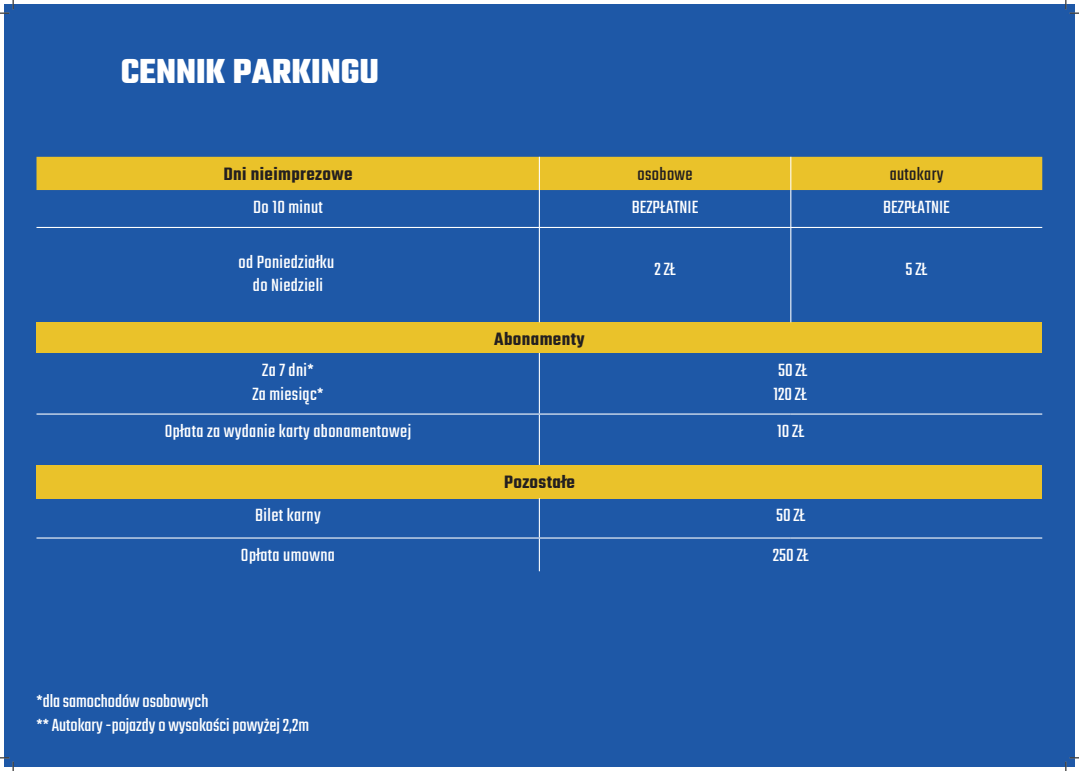
<style>
.page{position:relative;width:1079px;height:771px;background:#fff}
.page>*{position:absolute;margin:0;border:0;box-sizing:border-box;transform-origin:0 0}
.t1{font:700 37.44px "Teko";color:#fff}
.t2{font:19.5px/23.4px "Teko";letter-spacing:.02em;color:#fff;text-align:center}
.t3{font:600 19.5px "Teko";letter-spacing:.02em;color:#231f20}
.t4{font:19.5px "Teko";color:#fff}
.t5{font:19.5px "Teko";letter-spacing:.02em;color:#231f20}
.t6{font:19.38px/23.2px "Teko";color:#fff}
</style>
<div class="page">
<div style="left:4px;top:4px;width:1070px;height:762px;background:#1e58a7"></div>
<div style="left:36px;top:465px;width:1006px;height:33px;background:#eac22a"></div>
<div style="left:36px;top:322px;width:1006px;height:31px;background:#eac22a"></div>
<div style="left:36px;top:157px;width:1006px;height:33px;background:#eac22a"></div>
<hr style="left:790px;top:157px;width:1px;height:33px;background:#fff">
<hr style="left:790px;top:190px;width:1px;height:132px;background:#fff">
<hr style="left:36px;top:227px;width:503px;height:1px;background:#fff">
<hr style="left:539px;top:227px;width:252px;height:1px;background:#fff">
<hr style="left:791px;top:227px;width:251px;height:1px;background:#fff">
<hr style="left:539px;top:157px;width:1px;height:165px;background:#fff">
<hr style="left:539px;top:353px;width:1px;height:60px;background:#fff">
<hr style="left:36px;top:413px;width:503px;height:1px;background:#fff">
<hr style="left:539px;top:413px;width:252px;height:1px;background:#fff">
<hr style="left:539px;top:414px;width:1px;height:51px;background:#fff">
<hr style="left:791px;top:413px;width:251px;height:1px;background:#fff">
<hr style="left:539px;top:498px;width:1px;height:39px;background:#fff">
<hr style="left:36px;top:537px;width:503px;height:1px;background:#fff">
<hr style="left:539px;top:537px;width:252px;height:1px;background:#fff">
<hr style="left:539px;top:538px;width:1px;height:33px;background:#fff">
<hr style="left:791px;top:537px;width:251px;height:1px;background:#fff">
<svg style="left:0;top:0;width:14px;height:14px"></svg>
<svg style="left:0;top:757px;width:14px;height:13px"></svg>
<svg style="left:1065px;top:0;width:14px;height:14px"></svg>
<svg style="left:1065px;top:757px;width:14px;height:13px"></svg>
<h1 class="t1" style="left:121px;top:47px;width:260px">CENNIK PARKINGU</h1>
<p class="t3" style="left:223px;top:162px;width:130px">Dni nieimprezowe</p>
<p class="t5" style="left:637px;top:163px;width:57px">osobowe</p>
<p class="t5" style="left:889px;top:163px;width:55px">autokary</p>
<p class="t2" style="left:253px;top:197px;width:71px">Do 10 minut</p>
<p class="t4" style="left:632px;top:196px;width:68px">BEZPŁATNIE</p>
<p class="t4" style="left:883px;top:196px;width:68px">BEZPŁATNIE</p>
<p class="t2" style="left:238px;top:251px;width:97px">od Poniedziałku do Niedzieli</p>
<p class="t2" style="left:654px;top:258px;width:23px">2 ZŁ</p>
<p class="t2" style="left:905px;top:258px;width:23px">5 ZŁ</p>
<p class="t3" style="left:494px;top:327px;width:92px">Abonamenty</p>
<p class="t2" style="left:252px;top:359px;width:73px">Za 7 dni*<br>Za miesiąc*</p>
<p class="t2" style="left:773px;top:359px;width:36px;text-align:left">50 ZŁ<br>120 ZŁ</p>
<p class="t2" style="left:165px;top:420px;width:248px">Opłata za wydanie karty abonamentowej</p>
<p class="t2" style="left:777px;top:420px;width:29px">10 ZŁ</p>
<p class="t3" style="left:504px;top:470px;width:72px">Pozostałe</p>
<p class="t2" style="left:255px;top:504px;width:67px">Bilet karny</p>
<p class="t2" style="left:776px;top:504px;width:31px">50 ZŁ</p>
<p class="t2" style="left:241px;top:544px;width:96px">Opłata umowna</p>
<p class="t2" style="left:773px;top:544px;width:37px">250 ZŁ</p>
<p class="t6" style="left:36px;top:690px;width:274px">*dla samochodów osobowych<br>** Autokary -pojazdy o wysokości powyżej 2,2m</p>
</div>
